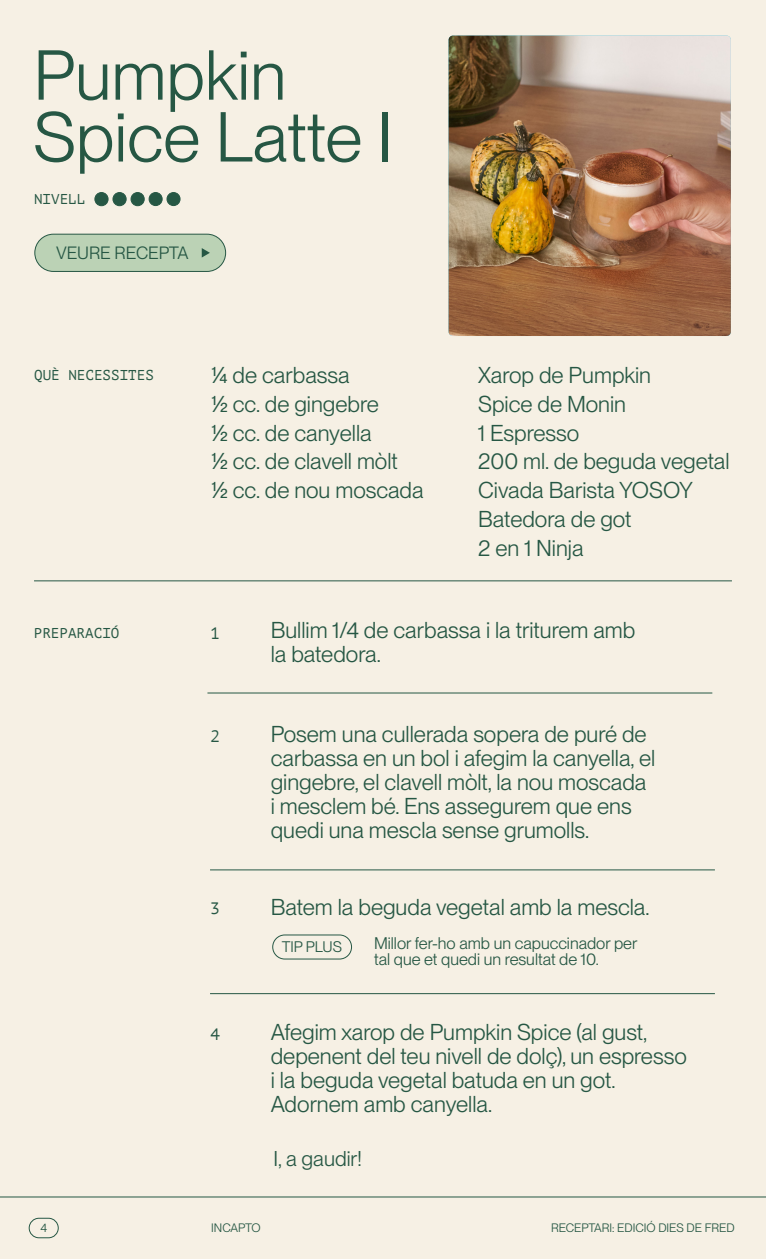
<style>
.page{position:relative;width:766px;height:1259px;background:#fff}
.page>*{position:absolute;margin:0;border:0;box-sizing:border-box;transform-origin:0 0}
.t1{font:69px/61.8px "PP Neue Montreal";color:#265744}
.t2{font:22.5px/28.8px "PP Neue Montreal";color:#265744}
.t3{font:21px "PP Neue Montreal";color:#265744}
.t4{font:17.4px "PP Neue Montreal";color:#265744}
.t5{font:16.5px/16.8px "PP Neue Montreal";color:#265744}
.t6{font:16.5px "PT Mono";color:#265744}
.t7{font:15px "PP Neue Montreal";color:#265744}
.t8{font:14.25px "PT Mono";color:#265744}
.t9{font:12px "PP Neue Montreal";color:#265744}
</style>
<div class="page">
<div style="left:0;top:0;width:765px;height:1259px;background:#f6f0e4"></div>
<div style="left:29px;top:1217px;width:30px;height:21px;border:1px solid #265744;border-radius:10px"></div>
<hr style="left:0;top:1196px;width:765px;height:1px;background:#265744">
<img style="left:448px;top:36px;width:282px;height:300px">
<hr style="left:207px;top:692px;width:505px;height:1px;background:#265744">
<hr style="left:210px;top:869px;width:504px;height:1px;background:#265744">
<hr style="left:210px;top:993px;width:504px;height:1px;background:#265744">
<div style="left:272px;top:934px;width:80px;height:25px;border:1px solid #265744;border-radius:12px"></div>
<hr style="left:34px;top:580px;width:697px;height:1px;background:#265744">
<div style="left:35px;top:234px;width:190px;height:37px;background:#bbd2b5;border-radius:19px"></div>
<div style="left:34px;top:234px;width:192px;height:38px;border:1px solid #265744;border-radius:19px"></div>
<svg style="left:202px;top:248px;width:8px;height:9px"></svg>
<div style="left:95px;top:192px;width:13px;height:14px;background:#265744;border-radius:50%"></div>
<div style="left:95px;top:192px;width:13px;height:14px;border:1px solid #265744;border-radius:50%"></div>
<div style="left:113px;top:192px;width:13px;height:14px;background:#265744;border-radius:50%"></div>
<div style="left:113px;top:192px;width:13px;height:14px;border:1px solid #265744;border-radius:50%"></div>
<div style="left:131px;top:192px;width:13px;height:14px;background:#265744;border-radius:50%"></div>
<div style="left:131px;top:192px;width:13px;height:14px;border:1px solid #265744;border-radius:50%"></div>
<div style="left:149px;top:192px;width:13px;height:14px;background:#265744;border-radius:50%"></div>
<div style="left:149px;top:192px;width:13px;height:14px;border:1px solid #265744;border-radius:50%"></div>
<div style="left:167px;top:192px;width:13px;height:14px;background:#265744;border-radius:50%"></div>
<div style="left:167px;top:192px;width:13px;height:14px;border:1px solid #265744;border-radius:50%"></div>
<h1 class="t1" style="left:33px;top:44px;width:361px">Pumpkin<br>Spice Latte I</h1>
<p class="t8" style="left:34px;top:190px;width:53px">NIVELL</p>
<p class="t4" style="left:56px;top:242px;width:134px">VEURE RECEPTA</p>
<p class="t8" style="left:34px;top:367px;width:121px">QUÈ NECESSITES</p>
<p class="t2" style="left:212px;top:361px;width:213px">1/4 de carbassa<br>1/2 cc. de gingebre<br>1/2 cc. de canyella<br>1/2 cc. de clavell mòlt<br>1/2 cc. de nou moscada</p>
<p class="t2" style="left:478px;top:361px;width:253px">Xarop de Pumpkin<br>Spice de Monin<br>1 Espresso<br>200 ml. de beguda vegetal<br>Civada Barista YOSOY<br>Batedora de got<br>2 en 1 Ninja</p>
<p class="t8" style="left:34px;top:625px;width:87px">PREPARACIÓ</p>
<p class="t6" style="left:210px;top:623px;width:11px">1</p>
<p class="t2" style="left:270px;top:618px;width:366px;line-height:24px">Bullim 1/4 de carbassa i la triturem amb la batedora.</p>
<p class="t6" style="left:210px;top:726px;width:11px">2</p>
<p class="t2" style="left:270px;top:721px;width:386px;line-height:24px">Posem una cullerada sopera de puré de carbassa en un bol i afegim la canyella, el gingebre, el clavell mòlt, la nou moscada i mesclem bé. Ens assegurem que ens quedi una mescla sense grumolls.</p>
<p class="t6" style="left:210px;top:899px;width:11px">3</p>
<p class="t2" style="left:270px;top:892px;width:380px">Batem la beguda vegetal amb la mescla.</p>
<p class="t7" style="left:281px;top:938px;width:62px">TIP PLUS</p>
<p class="t5" style="left:374px;top:934px;width:265px">Millor fer-ho amb un capuccinador per tal que et quedi un resultat de 10.</p>
<p class="t6" style="left:210px;top:1025px;width:11px">4</p>
<p class="t2" style="left:270px;top:1019px;width:417px;line-height:24px">Afegim xarop de Pumpkin Spice (al gust, depenent del teu nivell de dolç), un espresso i la beguda vegetal batuda en un got.<br>Adornem amb canyella.</p>
<p class="t3" style="left:273px;top:1146px;width:90px">I, a gaudir!</p>
<p class="t9" style="left:40px;top:1220px;width:8px">4</p>
<p class="t9" style="left:211px;top:1220px;width:51px">INCAPTO</p>
<p class="t9" style="left:551px;top:1220px;width:185px">RECEPTARI: EDICIÓ DIES DE FRED</p>
</div>
